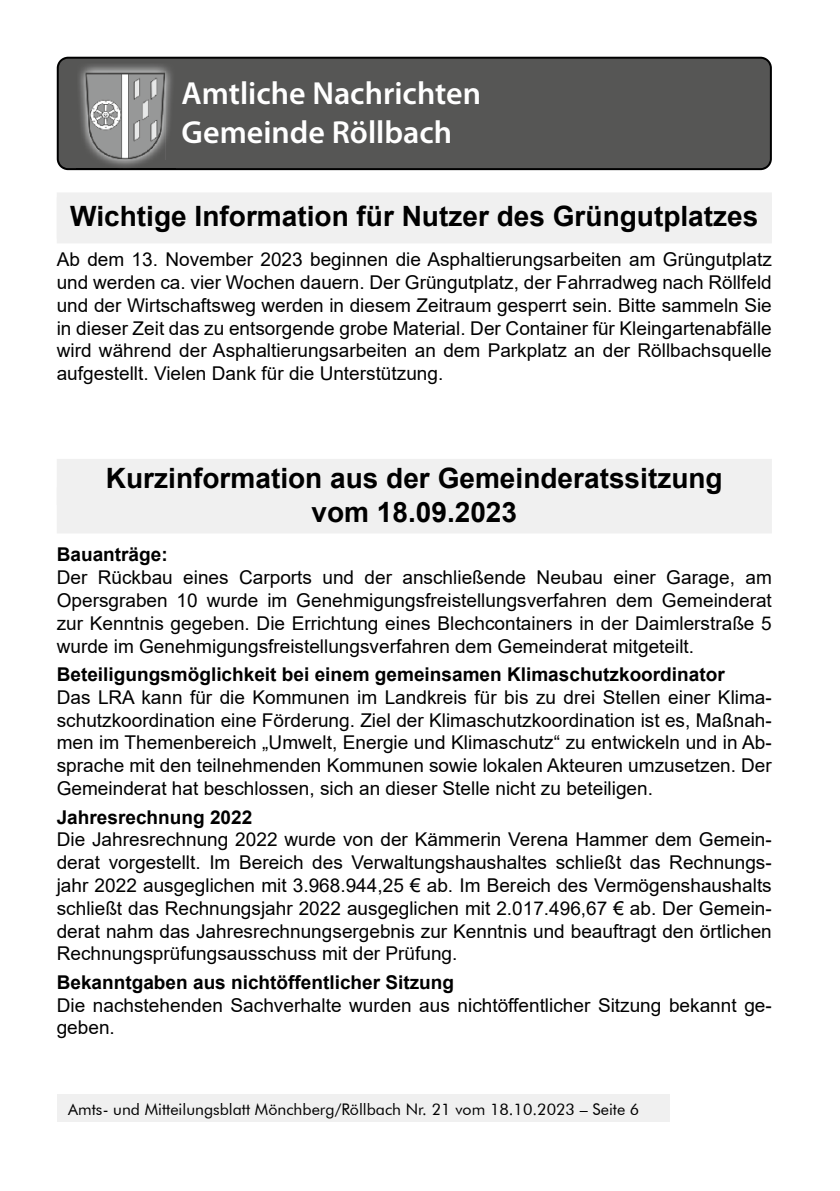
<style>
.page{position:relative;width:840px;height:1191px;background:#fff}
.page>*{position:absolute;margin:0;border:0;box-sizing:border-box;transform-origin:0 0}
.t1{font:600 32px/38.4px "Myriad Pro";color:#fff}
.t2{font:700 28px/33.6px "Arial";color:#000;text-align:center}
.t3{font:19px/22.8px "Arial";color:#000;text-align:justify}
.t4{font:700 19px "Arial";color:#000}
.t5{font:16px "Futura BT";color:#000}
</style>
<div class="page">
<div style="left:57px;top:1095px;width:612px;height:27px;background:#f0f0f0"></div>
<div style="left:57px;top:197px;width:714px;height:46px;background:#f0f0f0"></div>
<div style="left:57px;top:192px;width:714px;height:46px;background:#f0f0f0"></div>
<div style="left:57px;top:459px;width:714px;height:46px;background:#f0f0f0"></div>
<div style="left:57px;top:487px;width:714px;height:46px;background:#f0f0f0"></div>
<div style="left:57px;top:57px;width:714px;height:113px;background:#565655"></div>
<img style="left:76px;top:62px;width:99px;height:107px">
<img style="left:85px;top:72px;width:80px;height:87px">
<h1 class="t1" style="left:181px;top:73px;width:301px">Amtliche Nachrichten<br>Gemeinde Röllbach</h1>
<h2 class="t2" style="left:70px;top:200px;width:689px">Wichtige Information für Nutzer des Grüngutplatzes</h2>
<p class="t3" style="left:57px;top:248px;width:716px">Ab dem 13. November 2023 beginnen die Asphaltierungsarbeiten am Grüngutplatz und werden ca. vier Wochen dauern. Der Grüngutplatz, der Fahrradweg nach Röllfeld und der Wirtschaftsweg werden in diesem Zeitraum gesperrt sein. Bitte sammeln Sie in dieser Zeit das zu entsorgende grobe Material. Der Container für Kleingartenabfälle wird während der Asphaltierungsarbeiten an dem Parkplatz an der Röllbachsquelle aufgestellt. Vielen Dank für die Unterstützung.</p>
<h2 class="t2" style="left:106px;top:461px;width:618px">Kurzinformation aus der Gemeinderatssitzung vom 18.09.2023</h2>
<p class="t4" style="left:57px;top:541px;width:112px">Bauanträge:</p>
<p class="t3" style="left:57px;top:566px;width:716px">Der Rückbau eines Carports und der anschließende Neubau einer Garage, am Opersgraben 10 wurde im Genehmigungsfreistellungsverfahren dem Gemeinderat zur Kenntnis gegeben. Die Errichtung eines Blechcontainers in der Daimlerstraße 5 wurde im Genehmigungsfreistellungsverfahren dem Gemeinderat mitgeteilt.</p>
<p class="t4" style="left:57px;top:661px;width:669px">Beteiligungsmöglichkeit bei einem gemeinsamen Klimaschutzkoordinator</p>
<p class="t3" style="left:57px;top:685px;width:716px">Das LRA kann für die Kommunen im Landkreis für bis zu drei Stellen einer Klima&shy;schutzkoordination eine Förderung. Ziel der Klimaschutzkoordination ist es, Maßnah&shy;men im Themenbereich „Umwelt, Energie und Klimaschutz“ zu entwickeln und in Ab&shy;sprache mit den teilnehmenden Kommunen sowie lokalen Akteuren umzusetzen. Der Gemeinderat hat beschlossen, sich an dieser Stelle nicht zu beteiligen.</p>
<p class="t4" style="left:57px;top:803px;width:197px">Jahresrechnung 2022</p>
<p class="t3" style="left:57px;top:828px;width:716px">Die Jahresrechnung 2022 wurde von der Kämmerin Verena Hammer dem Gemein&shy;derat vorgestellt. Im Bereich des Verwaltungshaushaltes schließt das Rechnungs&shy;jahr 2022 ausgeglichen mit 3.968.944,25 € ab. Im Bereich des Vermögenshaushalts schließt das Rechnungsjahr 2022 ausgeglichen mit 2.017.496,67 € ab. Der Gemein&shy;derat nahm das Jahresrechnungsergebnis zur Kenntnis und beauftragt den örtlichen Rechnungsprüfungsausschuss mit der Prüfung.</p>
<p class="t4" style="left:57px;top:968px;width:398px">Bekanntgaben aus nichtöffentlicher Sitzung</p>
<p class="t3" style="left:57px;top:993px;width:716px">Die nachstehenden Sachverhalte wurden aus nichtöffentlicher Sitzung bekannt ge&shy;geben.</p>
<p class="t5" style="left:68px;top:1099px;width:572px">Amts- und Mitteilungsblatt Mönchberg/Röllbach Nr. 21 vom 18.10.2023 – Seite 6</p>
</div>
